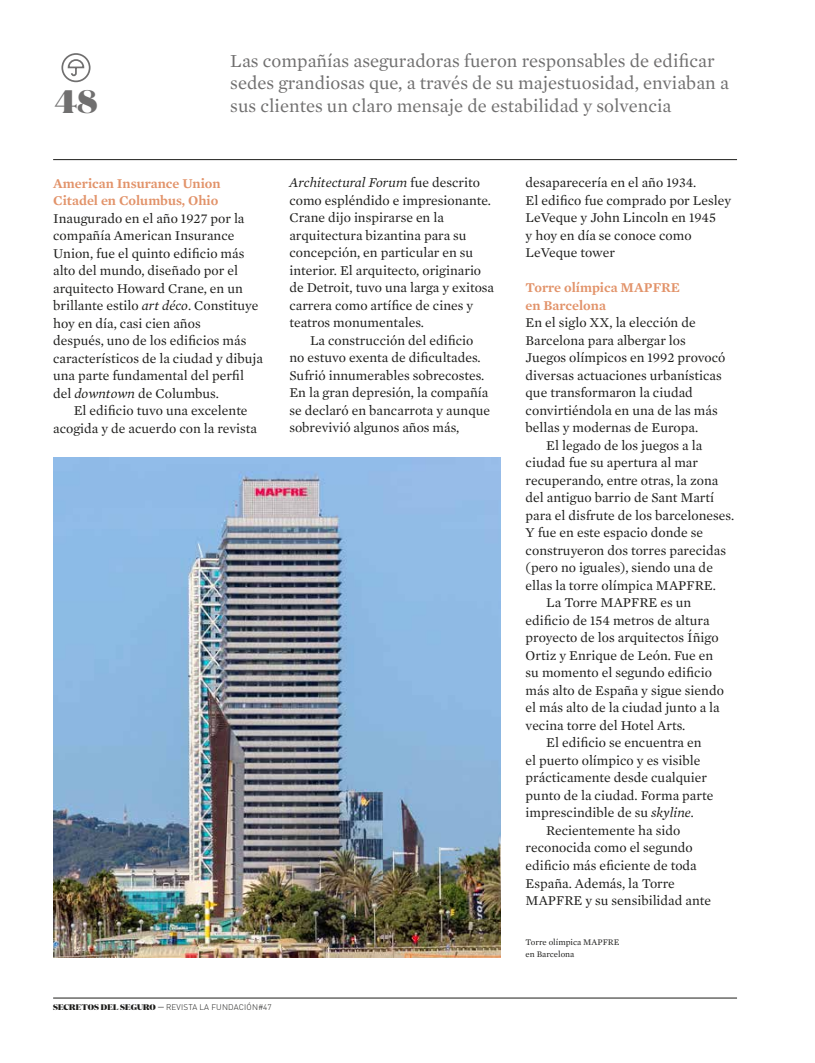
<style>
.page{position:relative;width:815px;height:1063px;background:#fff}
.page>*{position:absolute;margin:0;border:0;box-sizing:border-box;transform-origin:0 0}
.t1{font:900 32.5px "Domaine Display";color:#706f6f}
.t2{font:18.75px/22.5px "Mercury Text G1";color:#706f6f}
.t3{font:13.75px/17.5px "Mercury Text G1";color:#1d1d1b}
.t4{font:600 13.75px/17.5px "Mercury Text G1";color:#e2936a}
.t5{font:italic 13.75px "Mercury Text G1";color:#1d1d1b}
.t6{font:8.75px/11.9px "Mercury Text G1";color:#1d1d1b}
.t7{font:300 8.12px "DIN Pro";letter-spacing:.02em;color:#1d1d1b}
.s1{font-style:italic}
.s2{font-style:normal}
.s3{font-family:"Domaine Display";font-weight:900}
</style>
<div class="page">
<hr style="left:53px;top:159px;width:684px;height:1px;background:#1d1d1b">
<svg style="left:62px;top:54px;width:28px;height:27px"></svg>
<svg style="left:67px;top:58px;width:18px;height:19px"></svg>
<div style="left:61px;top:53px;width:30px;height:29px;border:2px solid #706f6f;border-radius:50%"></div>
<hr style="left:53px;top:998px;width:684px;height:1px;background:#1d1d1b">
<img style="left:53px;top:458px;width:448px;height:499px">
<h1 class="t1" style="left:55px;top:80px;width:44px">48</h1>
<h2 class="t2" style="left:230px;top:50px;width:500px">Las compañías aseguradoras fueron responsables de edificar sedes grandiosas que, a través de su majestuosidad, enviaban a sus clientes un claro mensaje de estabilidad y solvencia</h2>
<p class="t4" style="left:53px;top:175px;width:169px">American Insurance Union<br>Citadel en Columbus, Ohio</p>
<p class="t3" style="left:53px;top:210px;width:211px">Inaugurado en el año 1927 por la compañía American Insurance<br>Union, fue el quinto edificio más alto del mundo, diseñado por el arquitecto Howard Crane, en un brillante estilo <span class="s1">art déco</span>. Constituye hoy en día, casi cien años<br>después, uno de los edificios más característicos de la ciudad y dibuja una parte fundamental del perfil del <span class="s1">downtown</span> de Columbus.</p>
<p class="t3" style="left:53px;top:402px;width:205px;text-indent:21px">El edificio tuvo una excelente acogida y de acuerdo con la revista</p>
<p class="t5" style="left:289px;top:175px;width:192px">Architectural Forum <span class="s2">fue descrito</span></p>
<p class="t3" style="left:289px;top:192px;width:203px">como espléndido e impresionante.</p>
<p class="t3" style="left:289px;top:209px;width:156px">Crane dijo inspirarse en la</p>
<p class="t3" style="left:289px;top:227px;width:179px">arquitectura bizantina para su</p>
<p class="t3" style="left:289px;top:244px;width:185px">concepción, en particular en su</p>
<p class="t3" style="left:289px;top:262px;width:193px">interior. El arquitecto, originario</p>
<p class="t3" style="left:289px;top:279px;width:206px">de Detroit, tuvo una larga y exitosa</p>
<p class="t3" style="left:289px;top:297px;width:185px">carrera como artífice de cines y</p>
<p class="t3" style="left:289px;top:314px;width:136px">teatros monumentales.</p>
<p class="t3" style="left:310px;top:332px;width:165px">La construcción del edificio</p>
<p class="t3" style="left:289px;top:349px;width:193px">no estuvo exenta de dificultades.</p>
<p class="t3" style="left:289px;top:367px;width:197px">Sufrió innumerables sobrecostes.</p>
<p class="t3" style="left:289px;top:384px;width:201px">En la gran depresión, la compañía</p>
<p class="t3" style="left:289px;top:402px;width:202px">se declaró en bancarrota y aunque</p>
<p class="t3" style="left:289px;top:419px;width:172px">sobrevivió algunos años más,</p>
<p class="t7" style="left:53px;top:1001px;width:220px"><span class="s3">SECRETOS DEL SEGURO —</span> REVISTA LA FUNDACIÓN#47</p>
<p class="t3" style="left:526px;top:174px;width:207px">desaparecería en el año 1934.<br>El edifico fue comprado por Lesley<br>LeVeque y John Lincoln en 1945<br>y hoy en día se conoce como<br>LeVeque tower</p>
<p class="t4" style="left:526px;top:279px;width:156px">Torre olímpica MAPFRE en Barcelona</p>
<p class="t3" style="left:526px;top:314px;width:172px">En el siglo XX, la elección de</p>
<p class="t3" style="left:526px;top:332px;width:162px">Barcelona para albergar los</p>
<p class="t3" style="left:526px;top:349px;width:201px">Juegos olímpicos en 1992 provocó</p>
<p class="t3" style="left:526px;top:367px;width:198px">diversas actuaciones urbanísticas</p>
<p class="t3" style="left:526px;top:384px;width:169px">que transformaron la ciudad</p>
<p class="t3" style="left:526px;top:402px;width:194px">convirtiéndola en una de las más</p>
<p class="t3" style="left:526px;top:419px;width:174px">bellas y modernas de Europa.</p>
<p class="t3" style="left:546px;top:437px;width:158px">El legado de los juegos a la</p>
<p class="t3" style="left:526px;top:454px;width:174px">ciudad fue su apertura al mar</p>
<p class="t3" style="left:526px;top:472px;width:194px">recuperando, entre otras, la zona</p>
<p class="t3" style="left:526px;top:489px;width:190px">del antiguo barrio de Sant Martí</p>
<p class="t3" style="left:526px;top:507px;width:210px">para el disfrute de los barceloneses.</p>
<p class="t3" style="left:526px;top:524px;width:179px">Y fue en este espacio donde se</p>
<p class="t3" style="left:526px;top:542px;width:202px">construyeron dos torres parecidas</p>
<p class="t3" style="left:526px;top:559px;width:189px">(pero no iguales), siendo una de</p>
<p class="t3" style="left:526px;top:577px;width:192px">ellas la torre olímpica MAPFRE.</p>
<p class="t3" style="left:546px;top:594px;width:147px">La Torre MAPFRE es un</p>
<p class="t3" style="left:526px;top:612px;width:185px">edificio de 154 metros de altura</p>
<p class="t3" style="left:526px;top:629px;width:195px">proyecto de los arquitectos Íñigo</p>
<p class="t3" style="left:526px;top:647px;width:189px">Ortiz y Enrique de León. Fue en</p>
<p class="t3" style="left:526px;top:664px;width:188px">su momento el segundo edificio</p>
<p class="t3" style="left:526px;top:682px;width:200px">más alto de España y sigue siendo</p>
<p class="t3" style="left:526px;top:699px;width:196px">el más alto de la ciudad junto a la</p>
<p class="t3" style="left:526px;top:717px;width:161px">vecina torre del Hotel Arts.</p>
<p class="t3" style="left:546px;top:734px;width:157px">El edificio se encuentra en</p>
<p class="t3" style="left:526px;top:752px;width:176px">el puerto olímpico y es visible</p>
<p class="t3" style="left:526px;top:769px;width:183px">prácticamente desde cualquier</p>
<p class="t3" style="left:526px;top:787px;width:189px">punto de la ciudad. Forma parte</p>
<p class="t3" style="left:526px;top:804px;width:170px">imprescindible de su <span class="s1">skyline.</span></p>
<p class="t3" style="left:546px;top:822px;width:136px">Recientemente ha sido</p>
<p class="t3" style="left:526px;top:839px;width:169px">reconocida como el segundo</p>
<p class="t3" style="left:526px;top:857px;width:173px">edificio más eficiente de toda</p>
<p class="t3" style="left:526px;top:874px;width:151px">España. Además, la Torre</p>
<p class="t3" style="left:526px;top:892px;width:187px">MAPFRE y su sensibilidad ante</p>
<p class="t6" style="left:526px;top:937px;width:95px">Torre olímpica MAPFRE en Barcelona</p>
</div>
